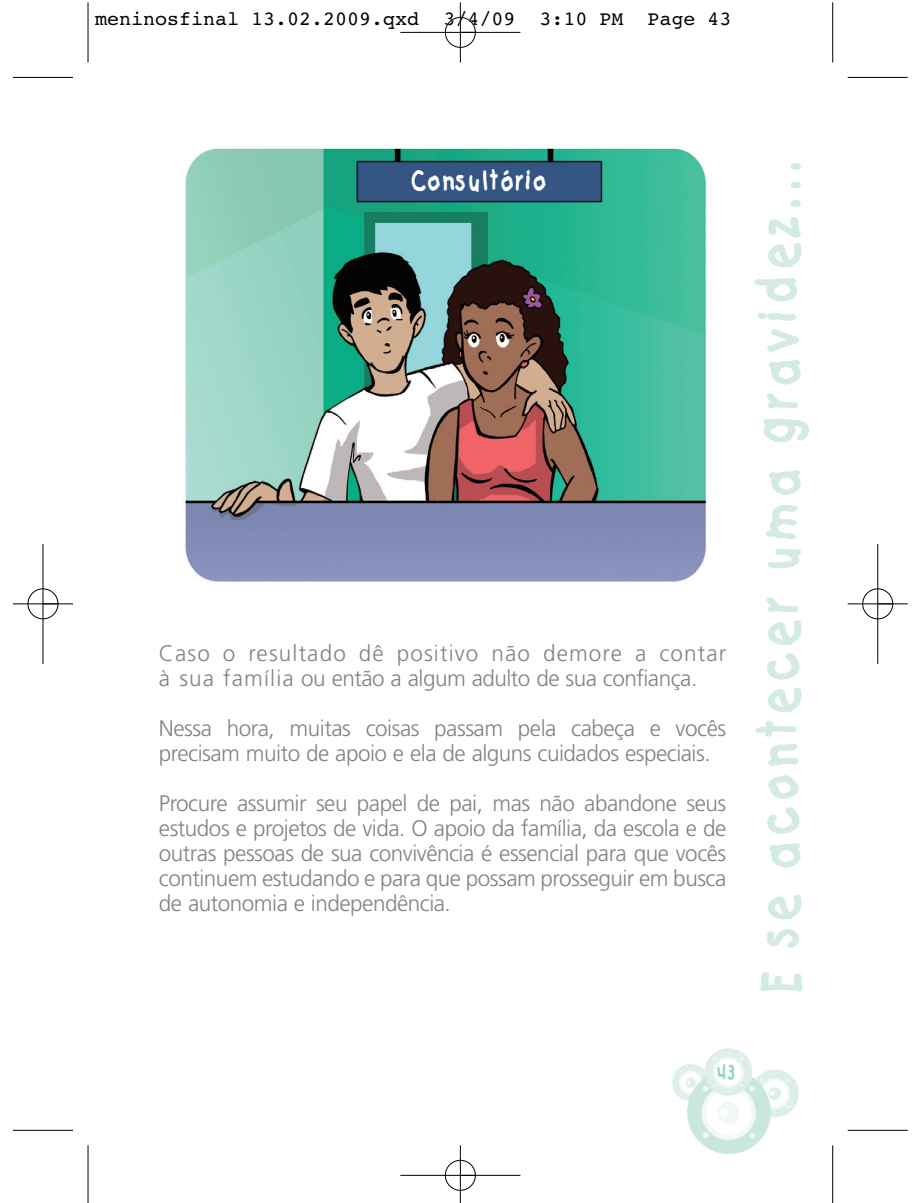
<style>
.page{position:relative;width:922px;height:1203px;background:#fff}
.page>*{position:absolute;margin:0;border:0;box-sizing:border-box;transform-origin:0 0}
.t1{font:100 50px "Catchup";letter-spacing:.105em;color:#d4ebe2}
.t2{font:100 25px "Catchup";letter-spacing:.045em;color:#fff}
.t3{font:300 22.5px/25px "Frutiger";letter-spacing:-.02em;color:#808285}
.t4{font:300 22.5px/25px "Frutiger";letter-spacing:.05em;color:#808285}
.t5{font:20px "Courier";color:#000}
.t6{font:100 20px "Catchup";color:#98d4c0}
</style>
<div class="page">
<img style="left:672px;top:1048px;width:127px;height:105px">
<img style="left:185px;top:148px;width:522px;height:434px">
<hr style="left:88px;top:2px;width:1px;height:60px;background:#000">
<hr style="left:13px;top:77px;width:60px;height:1px;background:#000">
<hr style="left:832px;top:2px;width:1px;height:60px;background:#000">
<hr style="left:847px;top:77px;width:60px;height:1px;background:#000">
<hr style="left:88px;top:1145px;width:1px;height:57px;background:#000">
<hr style="left:13px;top:1129px;width:60px;height:1px;background:#000">
<hr style="left:832px;top:1145px;width:1px;height:57px;background:#000">
<hr style="left:847px;top:1129px;width:60px;height:1px;background:#000">
<div style="left:444px;top:17px;width:32px;height:31px;border:1px solid #fff;border-radius:50%"></div>
<div style="left:444px;top:1159px;width:32px;height:31px;border:1px solid #fff;border-radius:50%"></div>
<div style="left:27px;top:588px;width:32px;height:31px;border:1px solid #fff;border-radius:50%"></div>
<div style="left:861px;top:588px;width:32px;height:31px;border:1px solid #fff;border-radius:50%"></div>
<hr style="left:400px;top:32px;width:120px;height:1px;background:#000">
<hr style="left:400px;top:1174px;width:120px;height:1px;background:#000">
<hr style="left:43px;top:544px;width:1px;height:120px;background:#000">
<hr style="left:877px;top:544px;width:1px;height:120px;background:#000">
<hr style="left:460px;top:2px;width:1px;height:60px;background:#000">
<hr style="left:460px;top:1145px;width:1px;height:57px;background:#000">
<hr style="left:13px;top:603px;width:60px;height:1px;background:#000">
<hr style="left:847px;top:603px;width:60px;height:1px;background:#000">
<div style="left:445px;top:17px;width:30px;height:31px;border:1px solid #000;border-radius:50%"></div>
<div style="left:445px;top:1159px;width:30px;height:31px;border:1px solid #000;border-radius:50%"></div>
<div style="left:28px;top:588px;width:30px;height:31px;border:1px solid #000;border-radius:50%"></div>
<div style="left:862px;top:588px;width:30px;height:31px;border:1px solid #000;border-radius:50%"></div>
<p class="t5" style="left:95px;top:12px;width:638px">meninosfinal 13.02.2009.qxd 3/4/09 3:10 PM Page 43</p>
<p class="t2" style="left:412px;top:169px;width:138px">Consultório</p>
<p class="t4" style="left:159px;top:642px;width:568px">Caso o resultado dê positivo não demore a contar à sua família ou então a algum adulto de sua confiança.</p>
<p class="t3" style="left:159px;top:717px;width:568px">Nessa hora, muitas coisas passam pela cabeça e vocês precisam muito de apoio e ela de alguns cuidados especiais.</p>
<p class="t3" style="left:159px;top:792px;width:568px;text-align:justify">Procure assumir seu papel de pai, mas não abandone seus estudos e projetos de vida. O apoio da família, da escola e de outras pessoas de sua convivência é essencial para que vocês continuem estudando e para que possam prosseguir em busca de autonomia e independência.</p>
<h1 class="t1" style="left:754px;top:992px;width:835px;rotate:-90deg">E se acontecer uma gravidez...</h1>
<p class="t6" style="left:717px;top:1061px;width:20px">43</p>
</div>
